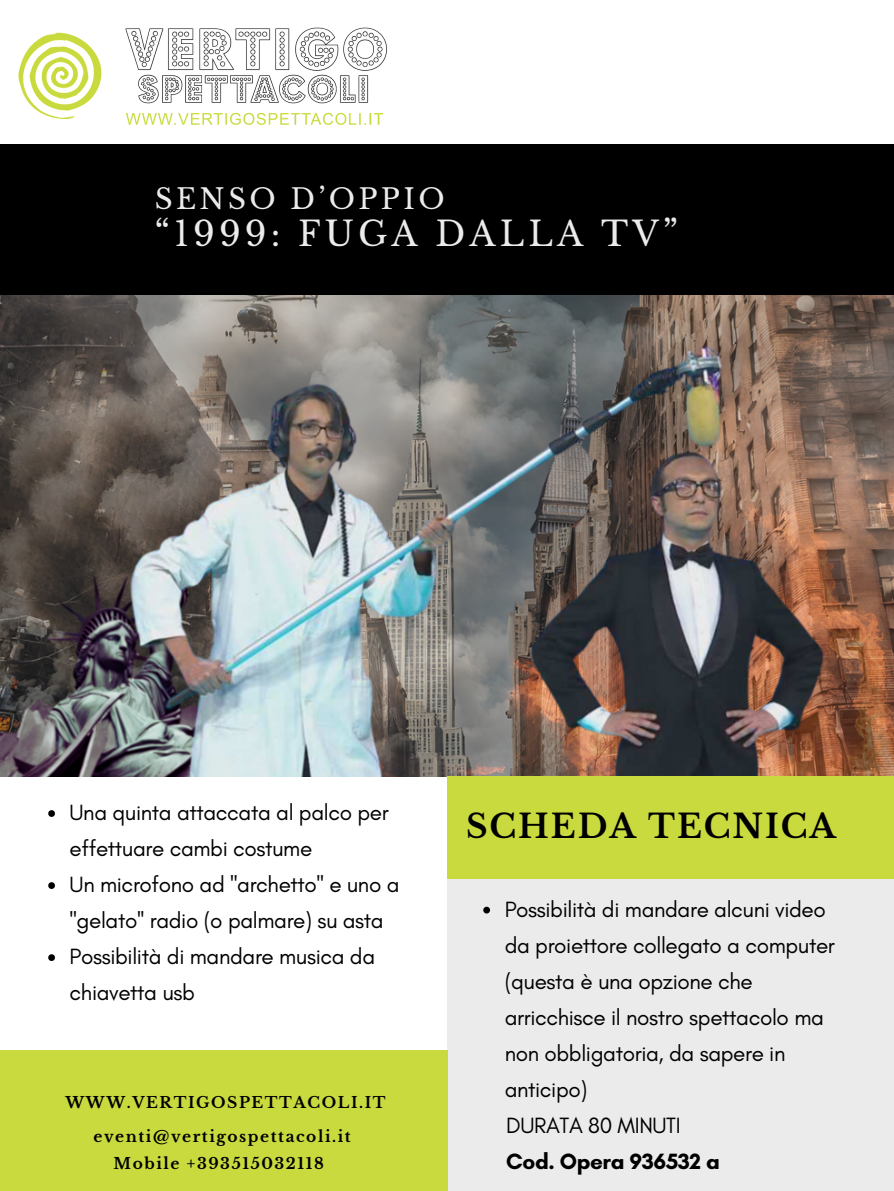
<style>
.page{position:relative;width:894px;height:1191px;background:#fff}
.page>*{position:absolute;margin:0;border:0;box-sizing:border-box;transform-origin:0 0}
.t1{font:33.9px "Libre Baskerville";letter-spacing:.12em;color:#ecebec}
.t2{font:700 32.55px "Libre Baskerville";letter-spacing:.06em;color:#000}
.t3{font:27.9px "Libre Baskerville";letter-spacing:.12em;color:#ecebec}
.t4{font:22.5px/36px "Glacial Indifference";letter-spacing:-.015em;color:#000}
.t5{font:700 22.5px "Glacial Indifference";letter-spacing:-.015em;color:#000}
.t6{font:700 15.45px/26.7px "Libre Baskerville";letter-spacing:.1em;color:#000;text-align:center}
</style>
<div class="page">
<img style="left:0;top:295px;width:893px;height:481px">
<div style="left:447px;top:878px;width:446px;height:312px;background:#ecebec"></div>
<img style="left:125px;top:27px;width:263px;height:98px">
<img style="left:18px;top:32px;width:84px;height:88px">
<div style="left:0;top:144px;width:893px;height:151px;background:#000"></div>
<div style="left:0;top:1050px;width:447px;height:140px;background:#c9da3e"></div>
<div style="left:446px;top:776px;width:447px;height:102px;background:#c9da3e"></div>
<svg style="left:48px;top:810px;width:7px;height:6px"></svg>
<svg style="left:48px;top:882px;width:7px;height:6px"></svg>
<svg style="left:48px;top:954px;width:7px;height:6px"></svg>
<svg style="left:483px;top:906px;width:7px;height:7px"></svg>
<p class="t3" style="left:155px;top:182px;width:291px">SENSO D’OPPIO</p>
<h1 class="t1" style="left:155px;top:213px;width:524px">“1999: FUGA DALLA TV”</h1>
<p class="t4" style="left:70px;top:794px;width:331px">Una quinta attaccata al palco per effettuare cambi costume<br>Un microfono ad ''archetto'' e uno a ''gelato'' radio (o palmare) su asta<br>Possibilità di mandare musica da chiavetta usb</p>
<p class="t6" style="left:65px;top:1089px;width:321px">WWW.VERTIGOSPETTACOLI.IT</p>
<p class="t6" style="left:93px;top:1123px;width:259px">eventi@vertigospettacoli.it<br>Mobile +393515032118</p>
<h2 class="t2" style="left:466px;top:806px;width:371px">SCHEDA TECNICA</h2>
<p class="t4" style="left:504px;top:890px;width:331px">Possibilità di mandare alcuni video da proiettore collegato a computer (questa è una opzione che arricchisce il nostro spettacolo ma non obbligatoria, da sapere in anticipo)<br>DURATA 80 MINUTI</p>
<p class="t5" style="left:506px;top:1147px;width:215px">Cod. Opera 936532 a</p>
</div>
